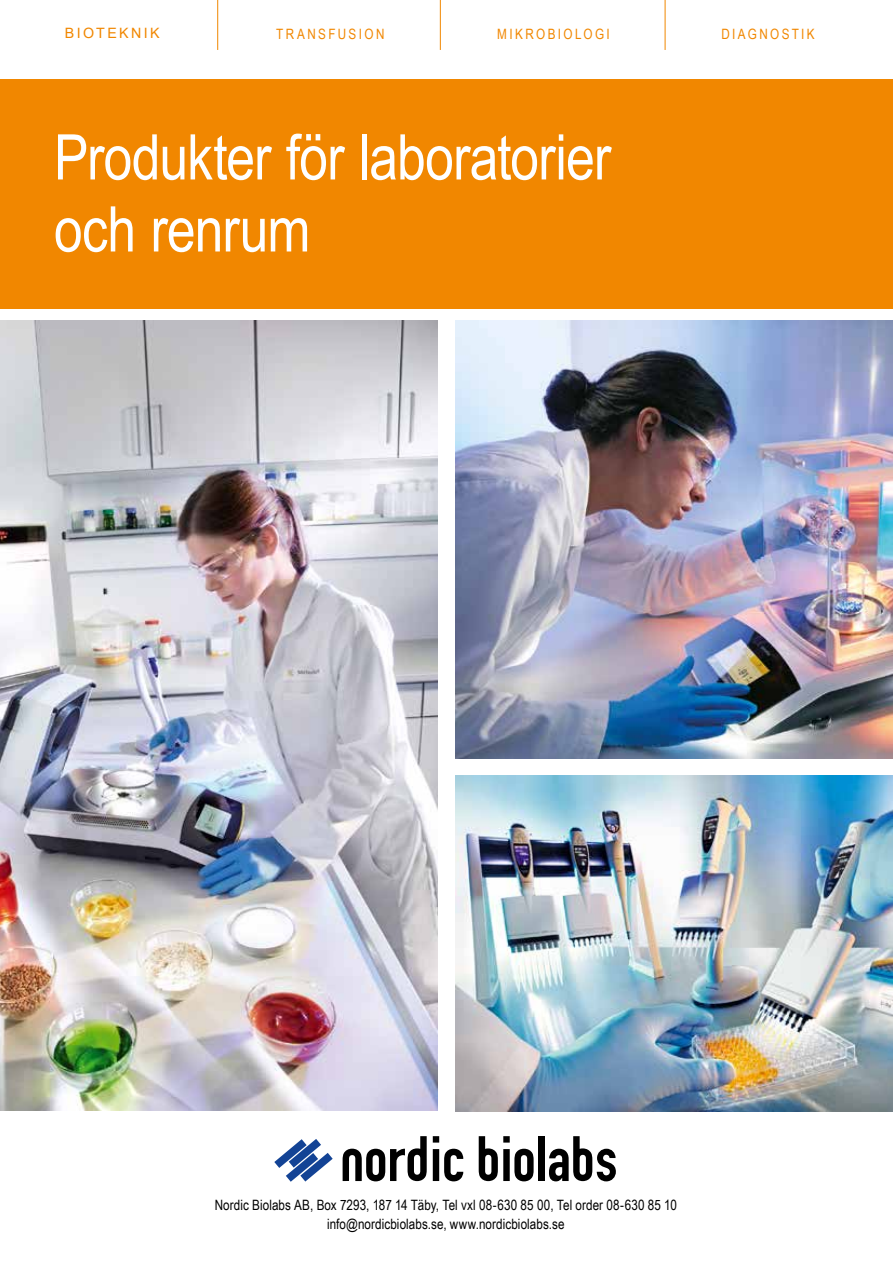
<style>
.page{position:relative;width:893px;height:1263px;background:#fff}
.page>*{position:absolute;margin:0;border:0;box-sizing:border-box;transform-origin:0 0}
.t1{font:63px/72px "Arial Narrow";letter-spacing:-.015em;color:#fff}
.t2{font:14.25px/19.5px "Arial Narrow";letter-spacing:.005em;color:#000;text-align:center}
.t3{font:14.25px "Arial Narrow";letter-spacing:.17em;color:#f18700}
.t4{font:14.25px "Arial";letter-spacing:.17em;color:#f18700}
</style>
<div class="page">
<svg style="left:274px;top:1139px;width:59px;height:43px"></svg>
<svg style="left:433px;top:1136px;width:30px;height:45px"></svg>
<svg style="left:479px;top:1136px;width:55px;height:45px"></svg>
<svg style="left:549px;top:1136px;width:67px;height:45px"></svg>
<svg style="left:343px;top:1136px;width:84px;height:45px"></svg>
<div style="left:538px;top:1136px;width:6px;height:45px;background:#000"></div>
<hr style="left:217px;top:0;width:1px;height:50px;background:#f18700">
<hr style="left:440px;top:0;width:1px;height:50px;background:#f18700">
<hr style="left:665px;top:0;width:1px;height:50px;background:#f18700">
<div style="left:0;top:80px;width:893px;height:229px;background:#f18700"></div>
<img style="left:0;top:320px;width:437px;height:791px">
<img style="left:455px;top:320px;width:438px;height:438px">
<img style="left:455px;top:775px;width:438px;height:336px">
<p class="t4" style="left:65px;top:23px;width:96px">BIOTEKNIK</p>
<p class="t3" style="left:276px;top:24px;width:110px">TRANSFUSION</p>
<p class="t3" style="left:497px;top:24px;width:114px">MIKROBIOLOGI</p>
<p class="t3" style="left:721px;top:24px;width:95px">DIAGNOSTIK</p>
<h1 class="t1" style="left:54px;top:119px;width:559px">Produkter för laboratorier och renrum</h1>
<p class="t2" style="left:215px;top:1194px;width:464px">Nordic Biolabs AB, Box 7293, 187 14 Täby, Tel vxl 08-630 85 00, Tel order 08-630 85 10 info@nordicbiolabs.se, www.nordicbiolabs.se</p>
</div>
